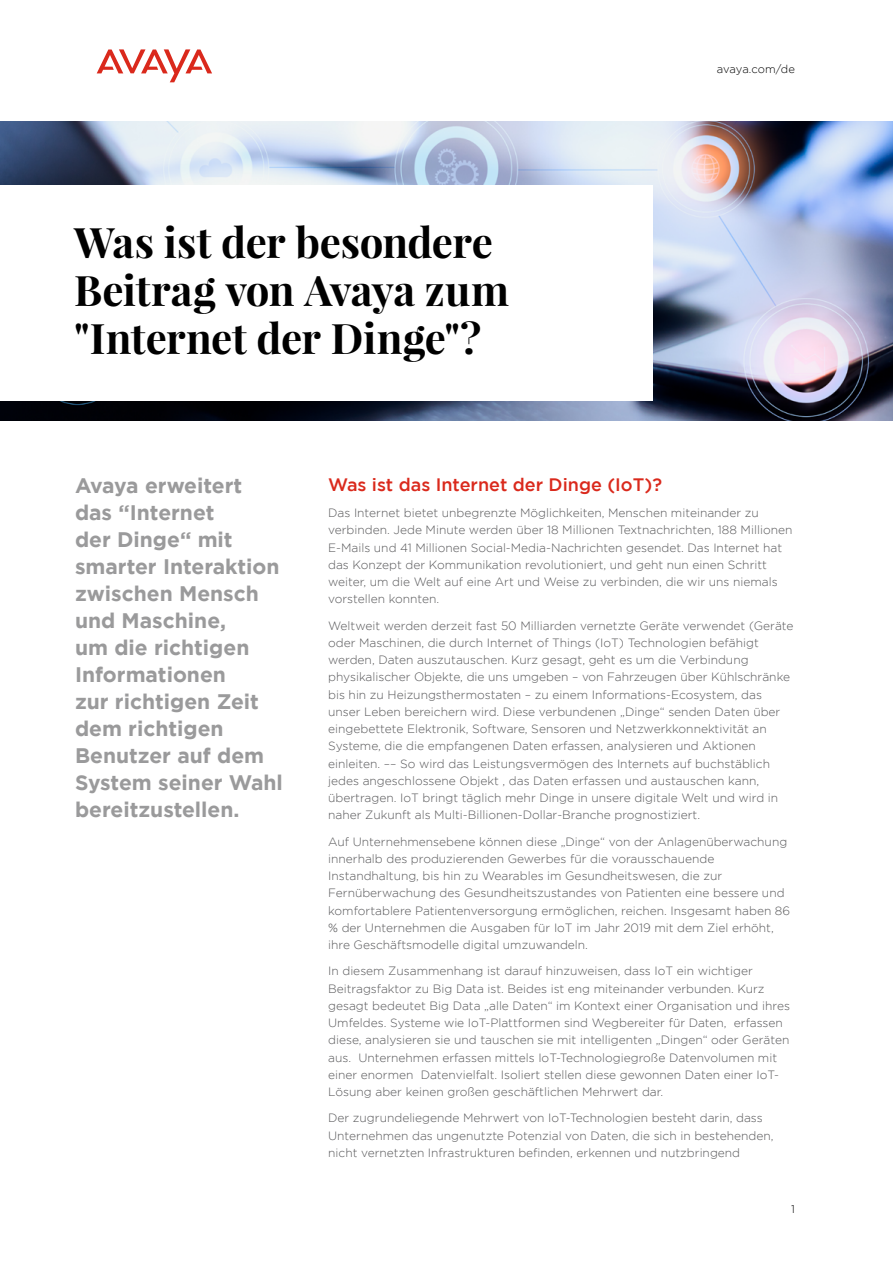
<style>
.page{position:relative;width:893px;height:1263px;background:#fff}
.page>*{position:absolute;margin:0;border:0;box-sizing:border-box;transform-origin:0 0}
.t1{font:700 42px/48px "Playfair Display";letter-spacing:-.01em;color:#000}
.t2{font:700 21px/27px "Gotham";color:#9a9a9b}
.t3{font:500 18px "Gotham";color:#da291c}
.t4{font:300 12px/17.2px "Gotham";color:#575759}
.t5{font:300 11.25px "Gotham";letter-spacing:-.01em;color:#000}
</style>
<div class="page">
<img style="left:0;top:122px;width:893px;height:298px">
<svg style="left:97px;top:49px;width:115px;height:33px"></svg>
<div style="left:0;top:185px;width:652px;height:216px;background:#fff"></div>
<h1 class="t1" style="left:74px;top:218px;width:436px">Was ist der besondere<br>Beitrag von Avaya zum "Internet der Dinge"?</h1>
<p class="t5" style="left:717px;top:63px;width:80px">avaya.com/de</p>
<h2 class="t2" style="left:75px;top:472px;width:209px">Avaya erweitert das “Internet<br>der Dinge“ mit smarter Interaktion zwischen Mensch und Maschine,<br>um die richtigen<br>Informationen<br>zur richtigen Zeit dem richtigen<br>Benutzer auf dem<br>System seiner Wahl bereitzustellen.</h2>
<h3 class="t3" style="left:328px;top:474px;width:335px">Was ist das Internet der Dinge (IoT)?</h3>
<p class="t4" style="left:328px;top:504px;width:466px">Das Internet bietet unbegrenzte Möglichkeiten, Menschen miteinander zu verbinden. Jede Minute werden über 18 Millionen Textnachrichten, 188 Millionen E-Mails und 41 Millionen Social-Media-Nachrichten gesendet. Das Internet hat das Konzept der Kommunikation revolutioniert, und geht nun einen Schritt weiter, um die Welt auf eine Art und Weise zu verbinden, die wir uns niemals vorstellen konnten.</p>
<p class="t4" style="left:328px;top:617px;width:467px">Weltweit werden derzeit fast 50 Milliarden vernetzte Geräte verwendet (Geräte oder Maschinen, die durch Internet of Things (IoT) Technologien befähigt werden, Daten auszutauschen. Kurz gesagt, geht es um die Verbindung physikalischer Objekte, die uns umgeben – von Fahrzeugen über Kühlschränke bis hin zu Heizungsthermostaten – zu einem Informations-Ecosystem, das unser Leben bereichern wird. Diese verbundenen „Dinge“ senden Daten über eingebettete Elektronik, Software, Sensoren und Netzwerkkonnektivität an Systeme, die die empfangenen Daten erfassen, analysieren und Aktionen einleiten. –– So wird das Leistungsvermögen des Internets auf buchstäblich jedes angeschlossene Objekt , das Daten erfassen und austauschen kann, übertragen. IoT bringt täglich mehr Dinge in unsere digitale Welt und wird in naher Zukunft als Multi-Billionen-Dollar-Branche prognostiziert.</p>
<p class="t4" style="left:328px;top:833px;width:464px">Auf Unternehmensebene können diese „Dinge“ von der Anlagenüberwachung innerhalb des produzierenden Gewerbes für die vorausschauende Instandhaltung, bis hin zu Wearables im Gesundheitswesen, die zur Fernüberwachung des Gesundheitszustandes von Patienten eine bessere und komfortablere Patientenversorgung ermöglichen, reichen. Insgesamt haben 86 % der Unternehmen die Ausgaben für IoT im Jahr 2019 mit dem Ziel erhöht, ihre Geschäftsmodelle digital umzuwandeln.</p>
<p class="t4" style="left:328px;top:962px;width:463px">In diesem Zusammenhang ist darauf hinzuweisen, dass IoT ein wichtiger Beitragsfaktor zu Big Data ist. Beides ist eng miteinander verbunden. Kurz gesagt bedeutet Big Data „alle Daten“ im Kontext einer Organisation und ihres Umfeldes. Systeme wie IoT-Plattformen sind Wegbereiter für Daten, erfassen diese, analysieren sie und tauschen sie mit intelligenten „Dingen“ oder Geräten aus. Unternehmen erfassen mittels IoT-Technologiegroße Datenvolumen mit einer enormen Datenvielfalt. Isoliert stellen diese gewonnen Daten einer IoT-Lösung aber keinen großen geschäftlichen Mehrwert dar.</p>
<p class="t4" style="left:328px;top:1109px;width:447px">Der zugrundeliegende Mehrwert von IoT-Technologien besteht darin, dass<br>Unternehmen das ungenutzte Potenzial von Daten, die sich in bestehenden, nicht vernetzten Infrastrukturen befinden, erkennen und nutzbringend</p>
<p class="t5" style="left:791px;top:1203px;width:5px">1</p>
</div>
